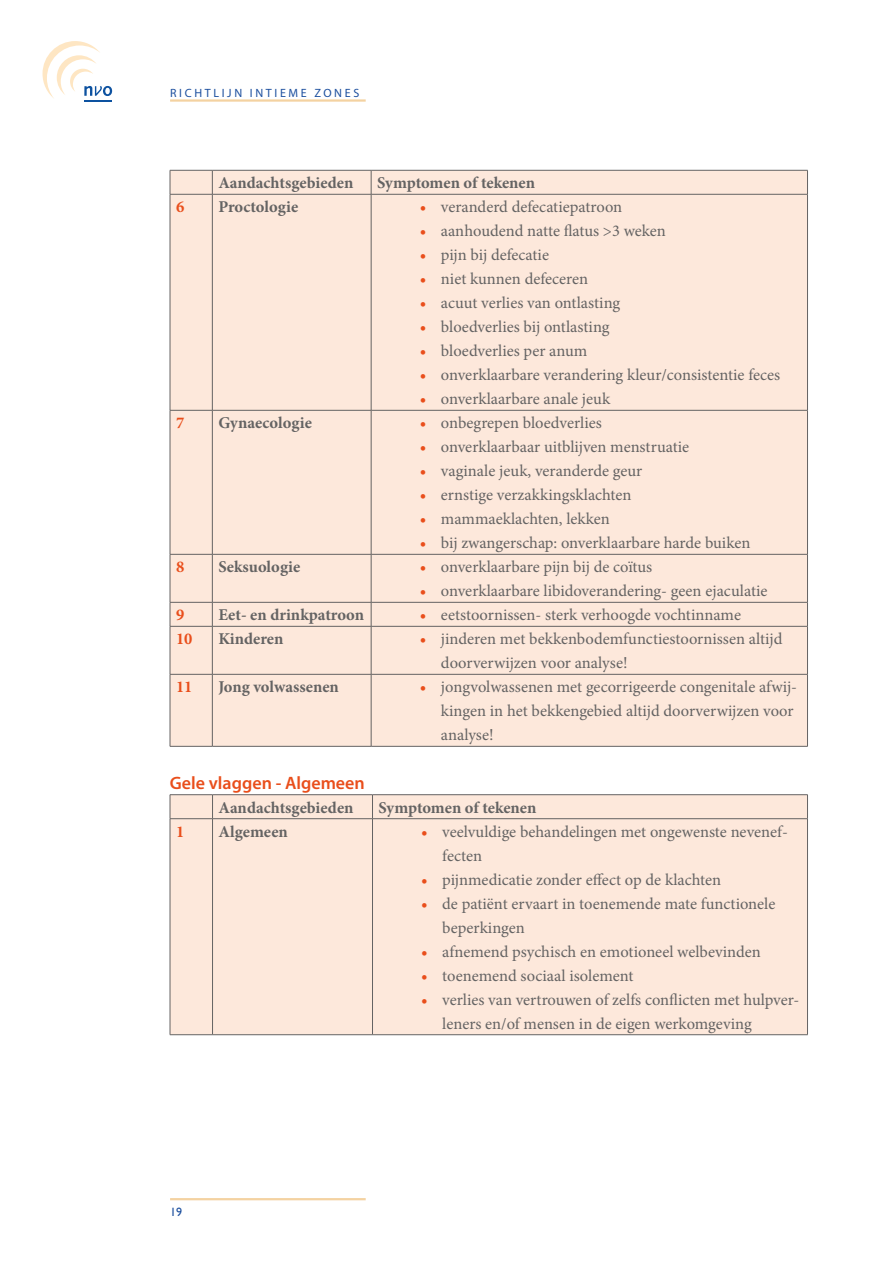
<style>
.page{position:relative;width:893px;height:1263px;background:#fff}
.page>*{position:absolute;margin:0;border:0;box-sizing:border-box;transform-origin:0 0}
.t1{font:600 18px "Myriad Pro";color:#e94e1b}
.t2{font:16.5px/24px "Minion Pro";color:#646363}
.t3{font:700 16.5px "Minion Pro";color:#646363}
.t4{font:700 16.5px "Minion Pro";color:#e94e1b}
.t5{font:12px "Myriad Pro";letter-spacing:.22em;color:#1c4f9e}
.t6{font:12px "Gill Sans";color:#1c4f9e}
.s1{font-weight:700;color:#e94e1b}
</style>
<div class="page">
<hr style="left:170px;top:1198px;width:196px;height:2px;background:#f4d2a1">
<svg style="left:43px;top:41px;width:69px;height:60px"></svg>
<hr style="left:170px;top:99px;width:196px;height:3px;background:#f4d2a1">
<div style="left:171px;top:171px;width:636px;height:575px;background:#fde8db"></div>
<hr style="left:170px;top:170px;width:42px;height:1px;background:#646363">
<svg style="left:170px;top:170px;width:1px;height:24px"></svg>
<hr style="left:212px;top:170px;width:159px;height:1px;background:#646363">
<svg style="left:212px;top:170px;width:1px;height:24px"></svg>
<hr style="left:371px;top:170px;width:437px;height:1px;background:#646363">
<svg style="left:371px;top:170px;width:1px;height:24px"></svg>
<svg style="left:807px;top:170px;width:1px;height:24px"></svg>
<hr style="left:170px;top:194px;width:42px;height:1px;background:#646363">
<hr style="left:170px;top:194px;width:1px;height:216px;background:#646363">
<hr style="left:212px;top:194px;width:159px;height:1px;background:#646363">
<hr style="left:212px;top:194px;width:1px;height:216px;background:#646363">
<hr style="left:371px;top:194px;width:437px;height:1px;background:#646363">
<hr style="left:371px;top:194px;width:1px;height:216px;background:#646363">
<hr style="left:807px;top:194px;width:1px;height:216px;background:#646363">
<hr style="left:170px;top:410px;width:42px;height:1px;background:#646363">
<hr style="left:170px;top:410px;width:1px;height:144px;background:#646363">
<hr style="left:212px;top:410px;width:159px;height:1px;background:#646363">
<hr style="left:212px;top:410px;width:1px;height:144px;background:#646363">
<hr style="left:371px;top:410px;width:437px;height:1px;background:#646363">
<hr style="left:371px;top:410px;width:1px;height:144px;background:#646363">
<hr style="left:807px;top:410px;width:1px;height:144px;background:#646363">
<hr style="left:170px;top:554px;width:42px;height:1px;background:#646363">
<hr style="left:170px;top:554px;width:1px;height:48px;background:#646363">
<hr style="left:212px;top:554px;width:159px;height:1px;background:#646363">
<hr style="left:212px;top:554px;width:1px;height:48px;background:#646363">
<hr style="left:371px;top:554px;width:437px;height:1px;background:#646363">
<hr style="left:371px;top:554px;width:1px;height:48px;background:#646363">
<hr style="left:807px;top:554px;width:1px;height:48px;background:#646363">
<hr style="left:170px;top:602px;width:42px;height:1px;background:#646363">
<svg style="left:170px;top:602px;width:1px;height:24px"></svg>
<hr style="left:212px;top:602px;width:159px;height:1px;background:#646363">
<svg style="left:212px;top:602px;width:1px;height:24px"></svg>
<hr style="left:371px;top:602px;width:437px;height:1px;background:#646363">
<svg style="left:371px;top:602px;width:1px;height:24px"></svg>
<svg style="left:807px;top:602px;width:1px;height:24px"></svg>
<hr style="left:170px;top:626px;width:42px;height:1px;background:#646363">
<hr style="left:170px;top:626px;width:1px;height:48px;background:#646363">
<hr style="left:212px;top:626px;width:159px;height:1px;background:#646363">
<hr style="left:212px;top:626px;width:1px;height:48px;background:#646363">
<hr style="left:371px;top:626px;width:437px;height:1px;background:#646363">
<hr style="left:371px;top:626px;width:1px;height:48px;background:#646363">
<hr style="left:807px;top:626px;width:1px;height:48px;background:#646363">
<hr style="left:170px;top:674px;width:42px;height:1px;background:#646363">
<hr style="left:170px;top:674px;width:1px;height:72px;background:#646363">
<hr style="left:212px;top:674px;width:159px;height:1px;background:#646363">
<hr style="left:212px;top:674px;width:1px;height:72px;background:#646363">
<hr style="left:371px;top:674px;width:437px;height:1px;background:#646363">
<hr style="left:371px;top:674px;width:1px;height:72px;background:#646363">
<hr style="left:807px;top:674px;width:1px;height:72px;background:#646363">
<hr style="left:170px;top:746px;width:42px;height:1px;background:#646363">
<hr style="left:212px;top:746px;width:159px;height:1px;background:#646363">
<hr style="left:371px;top:746px;width:437px;height:1px;background:#646363">
<div style="left:171px;top:795px;width:636px;height:239px;background:#fde8db"></div>
<hr style="left:170px;top:794px;width:43px;height:1px;background:#646363">
<svg style="left:170px;top:795px;width:1px;height:23px"></svg>
<hr style="left:213px;top:794px;width:159px;height:1px;background:#646363">
<svg style="left:212px;top:795px;width:1px;height:23px"></svg>
<hr style="left:372px;top:794px;width:436px;height:1px;background:#646363">
<svg style="left:372px;top:795px;width:1px;height:23px"></svg>
<svg style="left:807px;top:795px;width:1px;height:23px"></svg>
<hr style="left:170px;top:818px;width:43px;height:1px;background:#646363">
<hr style="left:170px;top:819px;width:1px;height:215px;background:#646363">
<hr style="left:213px;top:818px;width:159px;height:1px;background:#646363">
<hr style="left:212px;top:819px;width:1px;height:215px;background:#646363">
<hr style="left:372px;top:818px;width:436px;height:1px;background:#646363">
<hr style="left:372px;top:819px;width:1px;height:215px;background:#646363">
<hr style="left:807px;top:819px;width:1px;height:215px;background:#646363">
<hr style="left:170px;top:1034px;width:43px;height:1px;background:#646363">
<hr style="left:213px;top:1034px;width:159px;height:1px;background:#646363">
<hr style="left:372px;top:1034px;width:436px;height:1px;background:#646363">
<p class="t5" style="left:170px;top:86px;width:191px">RICHTLIJN INTIEME ZONES</p>
<p class="t3" style="left:218px;top:171px;width:137px">Aandachtsgebieden</p>
<p class="t3" style="left:377px;top:171px;width:159px">Symptomen of tekenen</p>
<p class="t4" style="left:176px;top:195px;width:10px">6</p>
<p class="t3" style="left:218px;top:195px;width:81px">Proctologie</p>
<p class="t2" style="left:420px;top:195px;width:204px"><span class="s1">•</span> veranderd defecatiepatroon</p>
<p class="t2" style="left:420px;top:219px;width:248px"><span class="s1">•</span> aanhoudend natte flatus &gt;3 weken</p>
<p class="t2" style="left:420px;top:243px;width:131px"><span class="s1">•</span> pijn bij defecatie</p>
<p class="t2" style="left:420px;top:267px;width:170px"><span class="s1">•</span> niet kunnen defeceren</p>
<p class="t2" style="left:420px;top:291px;width:202px"><span class="s1">•</span> acuut verlies van ontlasting</p>
<p class="t2" style="left:420px;top:315px;width:191px"><span class="s1">•</span> bloedverlies bij ontlasting</p>
<p class="t2" style="left:420px;top:339px;width:169px"><span class="s1">•</span> bloedverlies per anum</p>
<p class="t2" style="left:420px;top:363px;width:362px"><span class="s1">•</span> onverklaarbare verandering kleur/consistentie feces</p>
<p class="t2" style="left:420px;top:387px;width:192px"><span class="s1">•</span> onverklaarbare anale jeuk</p>
<p class="t4" style="left:176px;top:411px;width:10px">7</p>
<p class="t3" style="left:218px;top:411px;width:95px">Gynaecologie</p>
<p class="t2" style="left:420px;top:411px;width:184px"><span class="s1">•</span> onbegrepen bloedverlies</p>
<p class="t2" style="left:420px;top:435px;width:271px"><span class="s1">•</span> onverklaarbaar uitblijven menstruatie</p>
<p class="t2" style="left:420px;top:459px;width:224px"><span class="s1">•</span> vaginale jeuk, veranderde geur</p>
<p class="t2" style="left:420px;top:483px;width:213px"><span class="s1">•</span> ernstige verzakkingsklachten</p>
<p class="t2" style="left:420px;top:507px;width:192px"><span class="s1">•</span> mammaeklachten, lekken</p>
<p class="t2" style="left:420px;top:531px;width:332px"><span class="s1">•</span> bij zwangerschap: onverklaarbare harde buiken</p>
<p class="t4" style="left:176px;top:555px;width:10px">8</p>
<p class="t3" style="left:218px;top:555px;width:84px">Seksuologie</p>
<p class="t2" style="left:420px;top:555px;width:234px"><span class="s1">•</span> onverklaarbare pijn bij de coïtus</p>
<p class="t2" style="left:420px;top:579px;width:349px"><span class="s1">•</span> onverklaarbare libidoverandering- geen ejaculatie</p>
<p class="t4" style="left:176px;top:603px;width:10px">9</p>
<p class="t3" style="left:218px;top:603px;width:147px">Eet- en drinkpatroon</p>
<p class="t2" style="left:420px;top:603px;width:323px"><span class="s1">•</span> eetstoornissen- sterk verhoogde vochtinname</p>
<p class="t4" style="left:176px;top:627px;width:18px">10</p>
<p class="t3" style="left:218px;top:627px;width:67px">Kinderen</p>
<p class="t2" style="left:441px;top:627px;width:343px;text-indent:-21px"><span class="s1">•</span> jinderen met bekkenbodemfunctiestoornissen altijd doorverwijzen voor analyse!</p>
<p class="t4" style="left:176px;top:675px;width:18px">11</p>
<p class="t3" style="left:218px;top:675px;width:122px">Jong volwassenen</p>
<p class="t2" style="left:441px;top:675px;width:358px;text-indent:-21px"><span class="s1">•</span> jongvolwassenen met gecorrigeerde congenitale afwij&shy;kingen in het bekkengebied altijd doorverwijzen voor analyse!</p>
<p class="t1" style="left:170px;top:771px;width:196px">Gele vlaggen - Algemeen</p>
<p class="t3" style="left:219px;top:796px;width:137px">Aandachtsgebieden</p>
<p class="t3" style="left:378px;top:796px;width:159px">Symptomen of tekenen</p>
<p class="t4" style="left:176px;top:820px;width:10px">1</p>
<p class="t3" style="left:219px;top:820px;width:71px">Algemeen</p>
<p class="t2" style="left:442px;top:819px;width:347px;text-indent:-21px"><span class="s1">•</span> veelvuldige behandelingen met ongewenste nevenef&shy;fecten</p>
<p class="t2" style="left:421px;top:867px;width:302px"><span class="s1">•</span> pijnmedicatie zonder effect op de klachten</p>
<p class="t2" style="left:442px;top:891px;width:335px;text-indent:-21px"><span class="s1">•</span> de patiënt ervaart in toenemende mate functionele beperkingen</p>
<p class="t2" style="left:421px;top:939px;width:341px"><span class="s1">•</span> afnemend psychisch en emotioneel welbevinden</p>
<p class="t2" style="left:421px;top:963px;width:214px"><span class="s1">•</span> toenemend sociaal isolement</p>
<p class="t2" style="left:442px;top:987px;width:359px;text-indent:-21px"><span class="s1">•</span> verlies van vertrouwen of zelfs conflicten met hulpver&shy;leners en/of mensen in de eigen werkomgeving</p>
<p class="t6" style="left:170px;top:1205px;width:13px">19</p>
</div>
